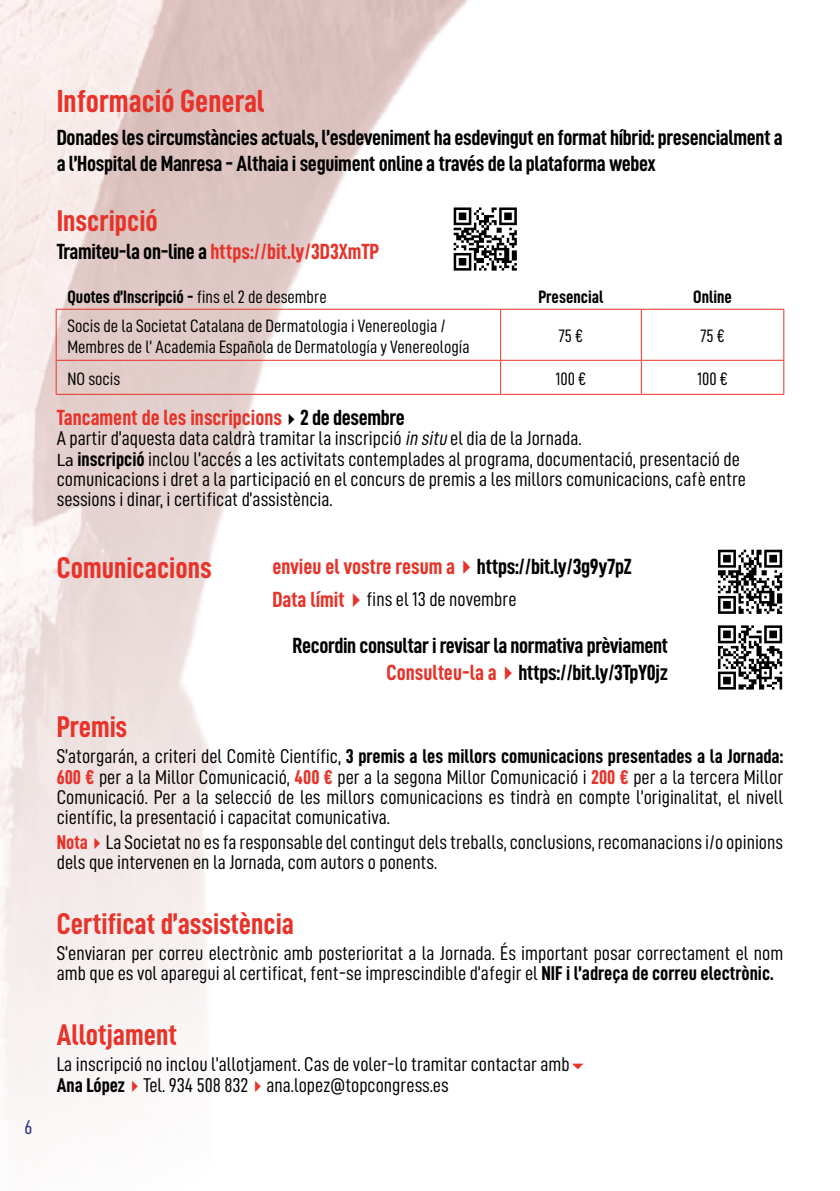
<style>
.page{position:relative;width:840px;height:1191px;background:#fff}
.page>*{position:absolute;margin:0;border:0;box-sizing:border-box;transform-origin:0 0}
.t1{font:32px "D DIN Condensed Bold";color:#e7332a}
.t2{font:30px "D DIN Condensed Bold";color:#e7332a}
.t3{font:22px/26.4px "D DIN Condensed Bold";letter-spacing:-.015em;color:#000;text-align:right}
.t4{font:22px "D DIN Condensed Bold";color:#e7332a}
.t5{font:20px/20px "D DIN Condensed";color:#000}
.t6{font:20px "D DIN Condensed Bold";color:#000}
.t7{font:20px "D DIN Condensed";color:#253081}
.t8{font:18px/21px "D DIN Condensed";color:#000}
.t9{font:18px "D DIN Condensed Bold";color:#000}
.s1{color:#000}
.s2{font-family:"D DIN Condensed"}
.s3{font-style:italic}
.s4{font-family:"Myriad Pro";font-size:18px}
.s5{font-family:"D DIN Condensed Bold"}
.s6{color:#e7332a}
.s7{font-family:"D DIN Condensed Bold";font-size:22px;color:#e7332a}
.s8{font-family:"D DIN Condensed Bold";color:#e7332a}
</style>
<div class="page">
<img style="left:0;top:0;width:785px;height:1117px">
<hr style="left:56px;top:309px;width:444px;height:1px;background:#e7332a">
<hr style="left:56px;top:310px;width:1px;height:50px;background:#e7332a">
<hr style="left:500px;top:309px;width:141px;height:1px;background:#e7332a">
<hr style="left:500px;top:310px;width:1px;height:50px;background:#e7332a">
<hr style="left:641px;top:309px;width:142px;height:1px;background:#e7332a">
<hr style="left:640px;top:310px;width:1px;height:50px;background:#e7332a">
<hr style="left:782px;top:310px;width:1px;height:50px;background:#e7332a">
<hr style="left:56px;top:360px;width:444px;height:1px;background:#e7332a">
<hr style="left:56px;top:361px;width:1px;height:33px;background:#e7332a">
<hr style="left:500px;top:360px;width:141px;height:1px;background:#e7332a">
<hr style="left:500px;top:361px;width:1px;height:33px;background:#e7332a">
<hr style="left:641px;top:360px;width:142px;height:1px;background:#e7332a">
<hr style="left:640px;top:361px;width:1px;height:33px;background:#e7332a">
<hr style="left:782px;top:361px;width:1px;height:33px;background:#e7332a">
<hr style="left:56px;top:394px;width:444px;height:1px;background:#e7332a">
<hr style="left:500px;top:394px;width:141px;height:1px;background:#e7332a">
<hr style="left:641px;top:394px;width:142px;height:1px;background:#e7332a">
<svg style="left:452px;top:206px;width:65px;height:66px"></svg>
<svg style="left:453px;top:207px;width:63px;height:64px"></svg>
<svg style="left:716px;top:624px;width:66px;height:66px"></svg>
<svg style="left:717px;top:625px;width:64px;height:64px"></svg>
<svg style="left:716px;top:548px;width:66px;height:67px"></svg>
<svg style="left:717px;top:550px;width:64px;height:64px"></svg>
<svg style="left:572px;top:1063px;width:11px;height:5px"></svg>
<p class="t7" style="left:24px;top:1116px;width:9px">6</p>
<h1 class="t1" style="left:57px;top:83px;width:209px">Informació General</h1>
<p class="t3" style="left:57px;top:124px;width:727px;text-align:left">Donades les circumstàncies actuals, l’esdeveniment ha esdevingut en format híbrid: presencialment a a l’Hospital de Manresa - Althaia i seguiment online a través de la plataforma webex</p>
<h2 class="t2" style="left:57px;top:204px;width:103px">Inscripció</h2>
<p class="t4" style="left:57px;top:240px;width:323px"><span class="s1">Tramiteu-la on-line a</span> https://bit.ly/3D3XmTP</p>
<p class="t9" style="left:67px;top:287px;width:260px">Quotes d’Inscripció - <span class="s2">fins el 2 de desembre</span></p>
<p class="t9" style="left:538px;top:287px;width:67px">Presencial</p>
<p class="t9" style="left:692px;top:287px;width:40px">Online</p>
<p class="t8" style="left:67px;top:315px;width:403px">Socis de la Societat Catalana de Dermatologia i Venereologia /<br>Membres de l’ Academia Española de Dermatología y Venereología</p>
<p class="t8" style="left:558px;top:325px;width:27px">75 €</p>
<p class="t8" style="left:699px;top:325px;width:27px">75 €</p>
<p class="t8" style="left:67px;top:368px;width:54px">NO socis</p>
<p class="t8" style="left:555px;top:368px;width:32px">100 €</p>
<p class="t8" style="left:696px;top:368px;width:32px">100 €</p>
<p class="t4" style="left:57px;top:405px;width:349px">Tancament de les inscripcions<span class="s1">✔2 de desembre</span></p>
<p class="t5" style="left:57px;top:427px;width:690px">A partir d’aquesta data caldrà tramitar la inscripció <span class="s3">in situ</span> el dia de la Jornada.<br><span class="s4">La</span> <span class="s5">inscripció</span> inclou l’accés a les activitats contemplades al programa, documentació, presentació de comunicacions i dret a la participació en el concurs de premis a les millors comunicacions, cafè entre sessions i dinar, i certificat d’assistència.</p>
<h2 class="t2" style="left:57px;top:551px;width:156px">Comunicacions</h2>
<p class="t3" style="left:272px;top:553px;width:360px"><span class="s6">envieu el vostre resum a✔</span>https://bit.ly/3g9y7pZ</p>
<p class="t5" style="left:272px;top:589px;width:245px"><span class="s7">Data límit</span><span class="s6">✔</span>fins el 13 de novembre</p>
<p class="t3" style="left:292px;top:632px;width:377px">Recordin consultar i revisar la normativa prèviament<br><span class="s6">Consulteu-la a✔</span>https://bit.ly/3TpY0jz</p>
<h2 class="t2" style="left:57px;top:710px;width:72px">Premis</h2>
<p class="t6" style="left:57px;top:745px;width:727px"><span class="s2">S’atorgarán, a criteri del Comitè Científic,</span> 3 premis a les millors comunicacions presentades a la Jornada:</p>
<p class="t5" style="left:57px;top:767px;width:727px;text-align:justify"><span class="s8">600 €</span> per a la Millor Comunicació, <span class="s8">400 €</span> per a la segona Millor Comunicació i <span class="s8">200 €</span> per a la tercera Millor Comunicació. Per a la selecció de les millors comunicacions es tindrà en compte l’originalitat, el nivell científic, la presentació i capacitat comunicativa.</p>
<p class="t5" style="left:57px;top:831px;width:727px"><span class="s8">Nota</span><span class="s6">✔</span>La Societat no es fa responsable del contingut dels treballs, conclusions, recomanacions i/o opinions dels que intervenen en la Jornada, com autors o ponents.</p>
<h2 class="t2" style="left:57px;top:907px;width:239px">Certificat d’assistència</h2>
<p class="t5" style="left:57px;top:942px;width:727px">S’enviaran per correu electrònic amb posterioritat a la Jornada. És important posar correctament el nom amb que es vol aparegui al certificat, fent-se imprescindible d’afegir el <span class="s5">NIF i l’adreça de correu electrònic.</span></p>
<h2 class="t2" style="left:57px;top:1017px;width:122px">Allotjament</h2>
<p class="t5" style="left:57px;top:1052px;width:514px;line-height:21px">La inscripció no inclou l’allotjament. Cas de voler-lo tramitar contactar amb<br><span class="s5">Ana López</span><span class="s6">✔</span>Tel. 934 508 832<span class="s6">✔</span>ana.lopez@topcongress.es</p>
</div>
